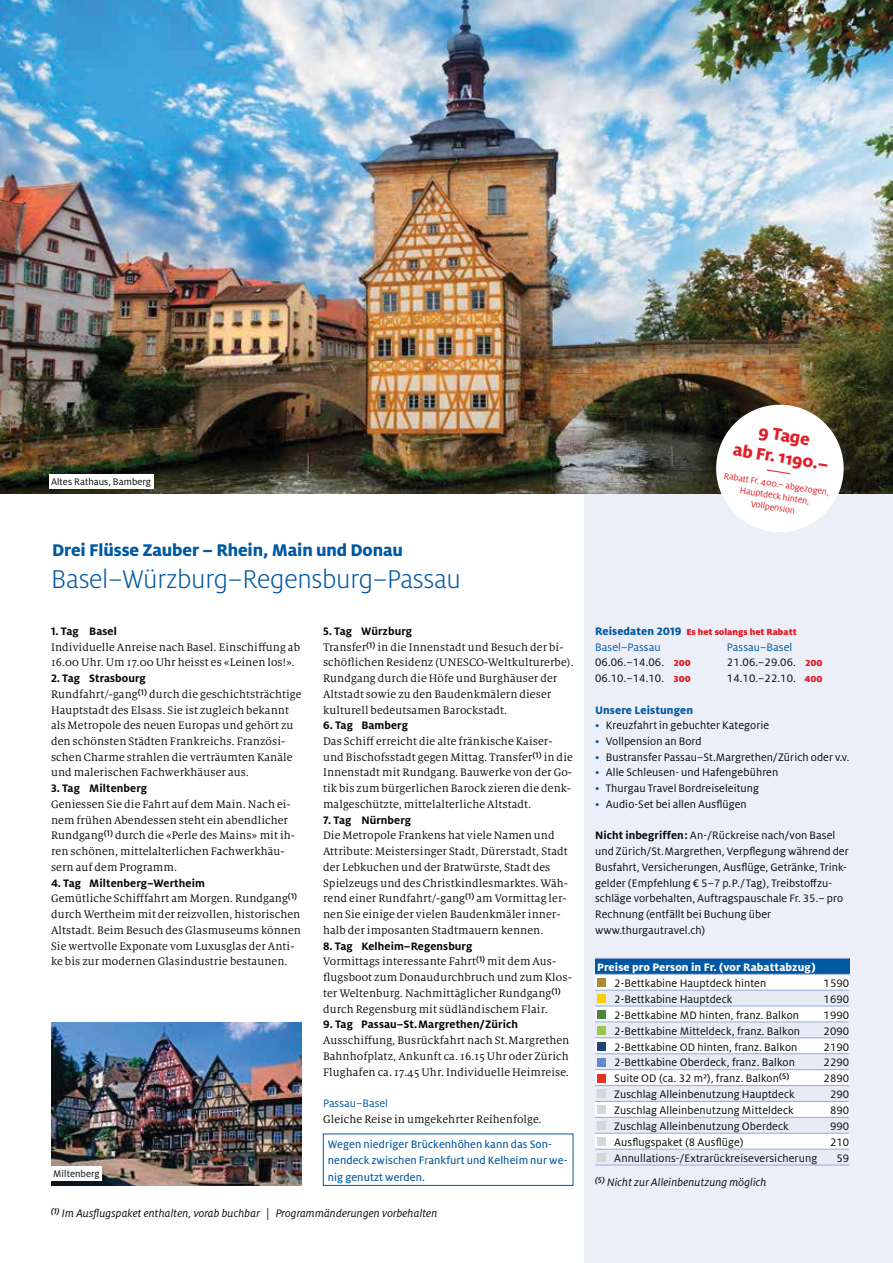
<style>
.page{position:relative;width:893px;height:1263px;background:#fff}
.page>*{position:absolute;margin:0;border:0;box-sizing:border-box;transform-origin:0 0}
.t1{font:300 28.5px "Milo Pro";letter-spacing:-.01em;color:#0158a2}
.t2{font:800 18.75px "Milo Pro";letter-spacing:-.005em;color:#0158a2}
.t3{font:800 18.75px/21.8px "Milo Pro";color:#e21e26;text-align:center}
.t4{font:12px/15.8px "Milo Serif Pro";letter-spacing:.01em;color:#040809}
.t5{font:12px/15.8px "Milo Pro";letter-spacing:.01em;color:#040809}
.t6{font:700 12px "Milo Pro";letter-spacing:.01em;color:#040809}
.t7{font:italic 12px "Milo Pro";letter-spacing:.01em;color:#040809}
.t8{font:12px/16.5px "Milo Pro Text";letter-spacing:.01em;color:#0158a2}
.t9{font:800 12px "Milo Pro";letter-spacing:.005em;color:#fff}
.t10{font:800 12px "Milo Pro";letter-spacing:.005em;color:#0158a2}
.t11{font:12px "Milo Pro";letter-spacing:.005em;color:#0158a2}
.t12{font:10.5px "Milo Pro";letter-spacing:.005em;color:#040809}
.t13{font:9.75px/11.7px "Milo Pro";color:#e21e26;text-align:center}
.t14{font:900 9.75px "Milo Pro";letter-spacing:.005em;color:#e21e26}
.s1{font-weight:800;font-size:12px;color:#0158a2}
.s2{color:#0158a2}
.s3{font-weight:900;font-size:9.75px;color:#e21e26}
.s4{font-weight:700}
</style>
<div class="page">
<div style="left:584px;top:493px;width:309px;height:770px;background:#edeff8"></div>
<img style="left:0;top:0;width:893px;height:493px">
<div style="left:49px;top:474px;width:104px;height:15px;background:#fff"></div>
<div style="left:595px;top:958px;width:254px;height:16px;background:#0158a2"></div>
<svg style="left:595px;top:974px;width:254px;height:191px"></svg>
<hr style="left:595px;top:1165px;width:254px;height:1px;background:#96abd6">
<hr style="left:595px;top:958px;width:254px;height:1px;background:#96abd6">
<hr style="left:612px;top:974px;width:237px;height:1px;background:#96abd6">
<div style="left:597px;top:979px;width:8px;height:8px;background:#aa8b2f"></div>
<div style="left:597px;top:995px;width:8px;height:8px;background:#ffcd05"></div>
<div style="left:597px;top:1010px;width:8px;height:9px;background:#4d853d"></div>
<div style="left:597px;top:1026px;width:8px;height:8px;background:#9bc54c"></div>
<div style="left:597px;top:1042px;width:8px;height:8px;background:#224579"></div>
<div style="left:597px;top:1058px;width:8px;height:8px;background:#648bc7"></div>
<div style="left:597px;top:1074px;width:8px;height:8px;background:#e53225"></div>
<div style="left:597px;top:1090px;width:9px;height:8px;background:#d5d6d6"></div>
<div style="left:597px;top:1105px;width:9px;height:9px;background:#d5d6d6"></div>
<div style="left:597px;top:1121px;width:9px;height:9px;background:#d5d6d6"></div>
<div style="left:597px;top:1137px;width:9px;height:9px;background:#d5d6d6"></div>
<div style="left:597px;top:1153px;width:9px;height:9px;background:#d5d6d6"></div>
<img style="left:51px;top:1022px;width:251px;height:164px">
<svg style="left:711px;top:400px;width:137px;height:132px"></svg>
<div style="left:51px;top:1166px;width:51px;height:15px;background:#fff"></div>
<div style="left:323px;top:1134px;width:250px;height:52px;border:1px solid #0158a2"></div>
<p class="t12" style="left:51px;top:477px;width:102px">Altes Rathaus, Bamberg</p>
<h2 class="t2" style="left:52px;top:543px;width:352px">Drei Flüsse Zauber – Rhein, Main und Donau</h2>
<h1 class="t1" style="left:51px;top:561px;width:411px">Basel–Würzburg–Regensburg–Passau</h1>
<p class="t6" style="left:51px;top:626px;width:67px">1. Tag Basel</p>
<p class="t4" style="left:51px;top:639px;width:251px">Individuelle Anreise nach Basel. Einschiffung ab<br>16.00 Uhr. Um 17.00 Uhr heisst es «Leinen los!».</p>
<p class="t6" style="left:51px;top:673px;width:96px">2. Tag Strasbourg</p>
<p class="t4" style="left:51px;top:687px;width:252px">Rundfahrt/-gang<sup>(1)</sup> durch die geschichtsträchtige Hauptstadt des Elsass. Sie ist zugleich bekannt als Metropole des neuen Europas und gehört zu den schönsten Städten Frankreichs. Französi&shy;schen Charme strahlen die verträumten Kanäle und malerischen Fachwerkhäuser aus.</p>
<p class="t6" style="left:51px;top:784px;width:98px">3. Tag Miltenberg</p>
<p class="t4" style="left:51px;top:797px;width:245px">Geniessen Sie die Fahrt auf dem Main. Nach ei&shy;nem frühen Abendessen steht ein abendlicher Rundgang<sup>(1)</sup> durch die «Perle des Mains» mit ih&shy;ren schönen, mittelalterlichen Fachwerkhäu&shy;sern auf dem Programm.</p>
<p class="t6" style="left:51px;top:878px;width:155px">4. Tag Miltenberg–Wertheim</p>
<p class="t4" style="left:51px;top:891px;width:252px">Gemütliche Schifffahrt am Morgen. Rundgang<sup>(1) </sup>durch Wertheim mit der reizvollen, historischen Altstadt. Beim Besuch des Glasmuseums können Sie wertvolle Exponate vom Luxusglas der Anti&shy;ke bis zur modernen Glasindustrie bestaunen.</p>
<p class="t12" style="left:53px;top:1169px;width:48px">Miltenberg</p>
<p class="t6" style="left:323px;top:626px;width:91px">5. Tag Würzburg</p>
<p class="t4" style="left:323px;top:639px;width:252px">Transfer<sup>(1)</sup> in die Innenstadt und Besuch der bi&shy;schöflichen Residenz (UNESCO-Weltkulturerbe).<br>Rundgang durch die Höfe und Burghäuser der Altstadt sowie zu den Baudenkmälern dieser kulturell bedeutsamen Barockstadt.</p>
<p class="t6" style="left:323px;top:721px;width:86px">6. Tag Bamberg</p>
<p class="t4" style="left:323px;top:734px;width:251px">Das Schiff erreicht die alte fränkische Kaiser&shy;und Bischofsstadt gegen Mittag. Transfer<sup>(1)</sup> in die Innenstadt mit Rundgang. Bauwerke von der Go&shy;tik bis zum bürgerlichen Barock zieren die denk&shy;malgeschützte, mittelalterliche Altstadt.</p>
<p class="t6" style="left:323px;top:815px;width:90px">7. Tag Nürnberg</p>
<p class="t4" style="left:323px;top:828px;width:246px">Die Metropole Frankens hat viele Namen und Attribute: Meistersinger Stadt, Dürerstadt, Stadt der Lebkuchen und der Bratwürste, Stadt des Spielzeugs und des Christkindlesmarktes. Wäh&shy;rend einer Rundfahrt/-gang<sup>(1)</sup> am Vormittag ler&shy;nen Sie einige der vielen Baudenkmäler inner&shy;halb der imposanten Stadtmauern kennen.</p>
<p class="t6" style="left:323px;top:941px;width:151px">8. Tag Kelheim–Regensburg</p>
<p class="t4" style="left:323px;top:954px;width:250px">Vormittags interessante Fahrt<sup>(1)</sup> mit dem Aus&shy;flugsboot zum Donaudurchbruch und zum Klos&shy;ter Weltenburg. Nachmittäglicher Rundgang<sup>(1) </sup>durch Regensburg mit südländischem Flair.</p>
<p class="t6" style="left:323px;top:1020px;width:196px">9. Tag Passau–St. Margrethen/Zürich</p>
<p class="t4" style="left:323px;top:1033px;width:248px;text-align:justify">Ausschiffung, Busrückfahrt nach St. Margrethen Bahnhofplatz, Ankunft ca. 16.15 Uhr oder Zürich Flughafen ca. 17.45 Uhr. Individuelle Heimreise.</p>
<p class="t11" style="left:323px;top:1098px;width:66px">Passau–Basel</p>
<p class="t4" style="left:323px;top:1112px;width:220px">Gleiche Reise in umgekehrter Reihenfolge.</p>
<p class="t8" style="left:328px;top:1136px;width:241px">Wegen niedriger Brückenhöhen kann das Son&shy;nendeck zwischen Frankfurt und Kelheim nur we&shy;nig genutzt werden.</p>
<p class="t7" style="left:51px;top:1209px;width:388px"><sup>(1)</sup> Im Ausflugspaket enthalten, vorab buchbar | Programmänderungen vorbehalten</p>
<h2 class="t3" style="left:738px;top:418px;width:98px;rotate:9deg">9 Tage<br>ab Fr. 1190.–</h2>
<p class="t13" style="left:725px;top:470px;width:108px;rotate:9deg">Rabatt Fr. 400.– abgezogen,<br>Hauptdeck hinten,<br>Vollpension</p>
<p class="t14" style="left:595px;top:626px;width:203px"><span class="s1">Reisedaten 2019</span> Es het solangs het Rabatt</p>
<p class="t5" style="left:595px;top:639px;width:97px"><span class="s2">Basel–Passau<br></span>06.06.–14.06. <span class="s3">200<br></span>06.10.–14.10. <span class="s3">300</span></p>
<p class="t5" style="left:727px;top:639px;width:97px"><span class="s2">Passau–Basel<br></span>21.06.–29.06. <span class="s3">200<br></span>14.10.–22.10. <span class="s3">400</span></p>
<p class="t10" style="left:595px;top:705px;width:99px">Unsere Leistungen</p>
<p class="t5" style="left:595px;top:718px;width:176px"><span class="s2">•</span> Kreuzfahrt in gebuchter Kategorie</p>
<p class="t5" style="left:595px;top:734px;width:108px"><span class="s2">•</span> Vollpension an Bord</p>
<p class="t5" style="left:595px;top:750px;width:256px"><span class="s2">•</span> Bustransfer Passau–St.Margrethen/Zürich oder v.v.</p>
<p class="t5" style="left:595px;top:765px;width:185px"><span class="s2">•</span> Alle Schleusen- und Hafengebühren</p>
<p class="t5" style="left:595px;top:781px;width:166px"><span class="s2">•</span> Thurgau Travel Bordreiseleitung</p>
<p class="t5" style="left:595px;top:797px;width:153px"><span class="s2">•</span> Audio-Set bei allen Ausflügen</p>
<p class="t5" style="left:595px;top:828px;width:255px"><span class="s4">Nicht inbegriffen:</span> An-/Rückreise nach/von Basel und Zürich/St. Margrethen, Verpflegung während der Busfahrt, Versicherungen, Ausflüge, Getränke, Trink&shy;gelder (Empfehlung € 5–7 p. P./Tag), Treibstoffzu&shy;schläge vorbehalten, Auftrags pauschale Fr. 35.– pro Rechnung (entfällt bei Buchung über www.thurgautravel.ch)</p>
<p class="t9" style="left:597px;top:962px;width:220px">Preise pro Person in Fr. (vor Rabattabzug)</p>
<p class="t5" style="left:614px;top:976px;width:154px">2-Bettkabine Hauptdeck hinten</p>
<p class="t5" style="left:823px;top:976px;width:27px">1590</p>
<p class="t5" style="left:614px;top:992px;width:120px">2-Bettkabine Hauptdeck</p>
<p class="t5" style="left:823px;top:992px;width:27px">1690</p>
<p class="t5" style="left:614px;top:1008px;width:186px">2-Bettkabine MD hinten, franz. Balkon</p>
<p class="t5" style="left:823px;top:1008px;width:27px">1990</p>
<p class="t5" style="left:614px;top:1024px;width:187px">2-Bettkabine Mitteldeck, franz. Balkon</p>
<p class="t5" style="left:823px;top:1024px;width:27px">2090</p>
<p class="t5" style="left:614px;top:1039px;width:185px">2-Bettkabine OD hinten, franz. Balkon</p>
<p class="t5" style="left:823px;top:1039px;width:27px">2190</p>
<p class="t5" style="left:614px;top:1055px;width:182px">2-Bettkabine Oberdeck, franz. Balkon</p>
<p class="t5" style="left:823px;top:1055px;width:27px">2290</p>
<p class="t5" style="left:614px;top:1071px;width:177px">Suite OD (ca. 32 m²), franz. Balkon<sup>(5)</sup></p>
<p class="t5" style="left:823px;top:1071px;width:27px">2890</p>
<p class="t5" style="left:614px;top:1087px;width:182px">Zuschlag Alleinbenutzung Hauptdeck</p>
<p class="t5" style="left:830px;top:1087px;width:21px">290</p>
<p class="t5" style="left:614px;top:1103px;width:181px">Zuschlag Alleinbenutzung Mitteldeck</p>
<p class="t5" style="left:830px;top:1103px;width:21px">890</p>
<p class="t5" style="left:614px;top:1119px;width:176px">Zuschlag Alleinbenutzung Oberdeck</p>
<p class="t5" style="left:830px;top:1119px;width:21px">990</p>
<p class="t5" style="left:614px;top:1135px;width:131px">Ausflugspaket (8 Ausflüge)</p>
<p class="t5" style="left:830px;top:1135px;width:21px">210</p>
<p class="t5" style="left:614px;top:1151px;width:205px">Annullations-/Extrarückreiseversicherung</p>
<p class="t5" style="left:836px;top:1151px;width:14px">59</p>
<p class="t7" style="left:595px;top:1177px;width:173px"><sup>(5)</sup> Nicht zur Alleinbenutzung möglich</p>
</div>
